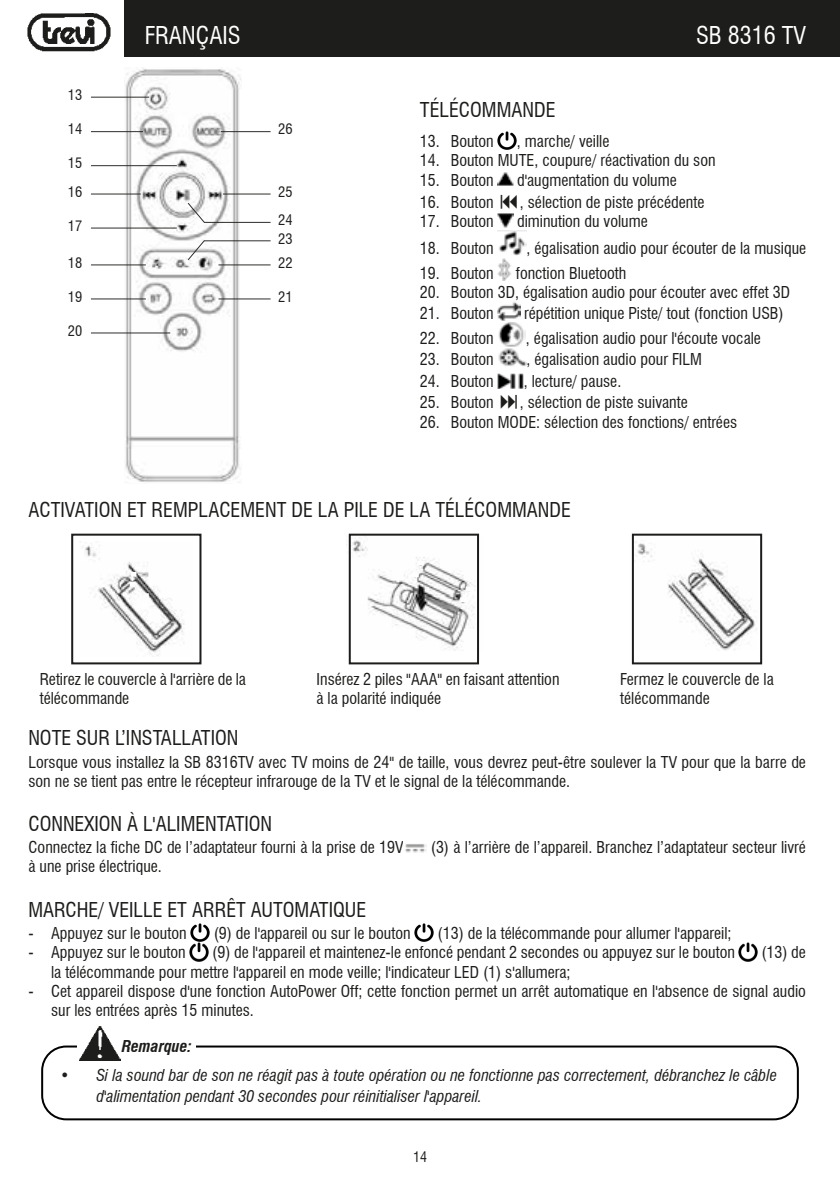
<style>
.page{position:relative;width:840px;height:1191px;background:#fff}
.page>*{position:absolute;margin:0;border:0;box-sizing:border-box;transform-origin:0 0}
.Titolo{font:condensed 24px "Swiss 721 BT";color:#fff}
.Titolo-2{font:condensed 20px "Swiss 721 BT";color:#1d1d1b}
.Testo_rientrato{font:condensed 16px/19.2px "Swiss 721 BT";color:#1d1d1b}
.Corpo_testo{font:condensed 16px/19.2px "Swiss 721 BT";color:#1d1d1b}
.t1{font:italic condensed 16px/21.6px "Swiss 721 BT";color:#1d1d1b}
.Corpo_testo-2{font:italic 700 condensed 16px "Swiss 721 BT";color:#1d1d1b}
.t2{font:condensed 14px "Swiss 721 BT";color:#1d1d1b}
</style>
<div class="page">
<div style="left:125px;top:0;width:714px;height:57px;background:#1d1d1b"></div>
<img style="left:27px;top:13px;width:84px;height:38px">
<img style="left:405px;top:844px;width:21px;height:9px">
<img style="left:189px;top:923px;width:20px;height:38px">
<img style="left:414px;top:923px;width:19px;height:18px">
<img style="left:738px;top:942px;width:19px;height:19px">
<img style="left:497px;top:131px;width:19px;height:19px">
<img style="left:497px;top:172px;width:16px;height:14px">
<img style="left:497px;top:214px;width:16px;height:13px">
<img style="left:497px;top:230px;width:29px;height:26px">
<img style="left:497px;top:258px;width:14px;height:22px">
<img style="left:497px;top:302px;width:23px;height:19px">
<img style="left:498px;top:323px;width:28px;height:43px">
<img style="left:497px;top:373px;width:26px;height:15px">
<img style="left:125px;top:69px;width:117px;height:414px">
<hr style="left:91px;top:131px;width:52px;height:1px;background:#1d1d1b">
<hr style="left:91px;top:165px;width:86px;height:1px;background:#1d1d1b">
<hr style="left:91px;top:193px;width:50px;height:1px;background:#1d1d1b">
<hr style="left:91px;top:227px;width:86px;height:1px;background:#1d1d1b">
<hr style="left:91px;top:264px;width:55px;height:1px;background:#1d1d1b">
<hr style="left:91px;top:298px;width:55px;height:1px;background:#1d1d1b">
<hr style="left:91px;top:332px;width:79px;height:1px;background:#1d1d1b">
<hr style="left:218px;top:298px;width:52px;height:1px;background:#1d1d1b">
<hr style="left:218px;top:264px;width:52px;height:1px;background:#1d1d1b">
<hr style="left:204px;top:240px;width:66px;height:1px;background:#1d1d1b">
<hr style="left:204px;top:222px;width:66px;height:1px;background:#1d1d1b">
<hr style="left:223px;top:193px;width:47px;height:1px;background:#1d1d1b">
<hr style="left:221px;top:131px;width:49px;height:1px;background:#1d1d1b">
<hr style="left:91px;top:97px;width:58px;height:1px;background:#1d1d1b">
<svg style="left:187px;top:202px;width:19px;height:22px"></svg>
<svg style="left:187px;top:239px;width:19px;height:22px"></svg>
<img style="left:346px;top:535px;width:134px;height:115px">
<svg style="left:417px;top:561px;width:7px;height:4px"></svg>
<svg style="left:411px;top:572px;width:7px;height:5px"></svg>
<svg style="left:466px;top:586px;width:6px;height:5px"></svg>
<svg style="left:460px;top:597px;width:6px;height:5px"></svg>
<div style="left:348px;top:533px;width:131px;height:131px;border:2px solid #1d1d1b"></div>
<img style="left:634px;top:541px;width:121px;height:110px">
<div style="left:631px;top:533px;width:130px;height:131px;border:2px solid #1d1d1b"></div>
<img style="left:85px;top:541px;width:99px;height:115px">
<svg style="left:130px;top:572px;width:6px;height:14px"></svg>
<svg style="left:141px;top:593px;width:8px;height:14px"></svg>
<div style="left:71px;top:533px;width:130px;height:131px;border:2px solid #1d1d1b"></div>
<div style="left:41px;top:1045px;width:757px;height:75px;border:2px solid #000;border-radius:24px"></div>
<svg style="left:78px;top:1045px;width:43px;height:16px"></svg>
<img style="left:80px;top:1026px;width:40px;height:34px">
<div style="left:121px;top:1039px;width:75px;height:20px;background:#fff"></div>
<p class="t2" style="left:68px;top:86px;width:16px">13</p>
<p class="t2" style="left:68px;top:121px;width:16px">14</p>
<p class="t2" style="left:68px;top:155px;width:16px">15</p>
<p class="t2" style="left:68px;top:183px;width:16px">16</p>
<p class="t2" style="left:68px;top:217px;width:16px">17</p>
<p class="t2" style="left:68px;top:254px;width:16px">18</p>
<p class="t2" style="left:68px;top:288px;width:16px">19</p>
<p class="t2" style="left:68px;top:322px;width:16px">20</p>
<p class="Titolo" style="left:145px;top:21px;width:97px">FRANÇAIS</p>
<h1 class="Titolo" style="left:695px;top:20px;width:111px">SB 8316 TV</h1>
<p class="t2" style="left:278px;top:121px;width:16px">26</p>
<p class="t2" style="left:278px;top:183px;width:16px">25</p>
<p class="t2" style="left:278px;top:212px;width:16px">24</p>
<p class="t2" style="left:278px;top:230px;width:16px">23</p>
<p class="t2" style="left:278px;top:254px;width:16px">22</p>
<p class="t2" style="left:278px;top:288px;width:16px">21</p>
<p class="Titolo-2" style="left:420px;top:98px;width:137px">TÉLÉCOMMANDE</p>
<p class="Testo_rientrato" style="left:420px;top:132px;width:75px">13. Bouton</p>
<p class="Testo_rientrato" style="left:516px;top:132px;width:94px">, marche/ veille</p>
<p class="Testo_rientrato" style="left:420px;top:151px;width:297px">14. Bouton MUTE, coupure/ réactivation du son</p>
<p class="Testo_rientrato" style="left:420px;top:170px;width:75px">15. Bouton</p>
<p class="Testo_rientrato" style="left:516px;top:170px;width:161px">d'augmentation du volume</p>
<p class="Testo_rientrato" style="left:420px;top:192px;width:75px">16. Bouton</p>
<p class="Testo_rientrato" style="left:519px;top:192px;width:186px">, sélection de piste précédente</p>
<p class="Testo_rientrato" style="left:420px;top:212px;width:75px">17. Bouton</p>
<p class="Testo_rientrato" style="left:516px;top:212px;width:132px">diminution du volume</p>
<p class="Testo_rientrato" style="left:420px;top:239px;width:75px">18. Bouton</p>
<p class="Testo_rientrato" style="left:526px;top:239px;width:281px">, égalisation audio pour écouter de la musique</p>
<p class="Testo_rientrato" style="left:420px;top:263px;width:75px">19. Bouton</p>
<p class="Testo_rientrato" style="left:515px;top:263px;width:112px">fonction Bluetooth</p>
<p class="Testo_rientrato" style="left:420px;top:283px;width:371px">20. Bouton 3D, égalisation audio pour écouter avec effet 3D</p>
<p class="Testo_rientrato" style="left:420px;top:304px;width:75px">21. Bouton</p>
<p class="Testo_rientrato" style="left:524px;top:304px;width:261px">répétition unique Piste/ tout (fonction USB)</p>
<p class="Testo_rientrato" style="left:420px;top:329px;width:75px">22. Bouton</p>
<p class="Testo_rientrato" style="left:525px;top:329px;width:236px">, égalisation audio pour l'écoute vocale</p>
<p class="Testo_rientrato" style="left:420px;top:349px;width:75px">23. Bouton</p>
<p class="Testo_rientrato" style="left:526px;top:349px;width:177px">, égalisation audio pour FILM</p>
<p class="Testo_rientrato" style="left:420px;top:371px;width:75px">24. Bouton</p>
<p class="Testo_rientrato" style="left:523px;top:371px;width:99px">, lecture/ pause.</p>
<p class="Testo_rientrato" style="left:420px;top:393px;width:75px">25. Bouton</p>
<p class="Testo_rientrato" style="left:519px;top:393px;width:169px">, sélection de piste suivante</p>
<p class="Testo_rientrato" style="left:420px;top:412px;width:318px">26. Bouton MODE: sélection des fonctions/ entrées</p>
<p class="Titolo-2" style="left:28px;top:497px;width:544px">ACTIVATION ET REMPLACEMENT DE LA PILE DE LA TÉLÉCOMMANDE</p>
<p class="Corpo_testo" style="left:40px;top:669px;width:207px">Retirez le couvercle à l'arrière de la télécommande</p>
<p class="Corpo_testo" style="left:316px;top:669px;width:244px">Insérez 2 piles "AAA" en faisant attention à la polarité indiquée</p>
<p class="Corpo_testo" style="left:620px;top:669px;width:155px">Fermez le couvercle de la</p>
<p class="Corpo_testo" style="left:620px;top:688px;width:91px">télécommande</p>
<p class="Titolo-2" style="left:28px;top:726px;width:211px">NOTE SUR L’INSTALLATION</p>
<p class="Corpo_testo" style="left:28px;top:752px;width:778px">Lorsque vous installez la SB 8316TV avec TV moins de 24" de taille, vous devrez peut-être soulever la TV pour que la barre de son ne se tient pas entre le récepteur infrarouge de la TV et le signal de la télécommande.</p>
<p class="Titolo-2" style="left:28px;top:812px;width:245px">CONNEXION À L'ALIMENTATION</p>
<p class="Corpo_testo" style="left:29px;top:838px;width:376px">Connectez la fiche DC de l’adaptateur fourni à la prise de 19V</p>
<p class="Corpo_testo" style="left:430px;top:838px;width:376px">(3) à l’arrière de l’appareil. Branchez l’adaptateur secteur livré</p>
<p class="Corpo_testo" style="left:28px;top:857px;width:135px">à une prise électrique.</p>
<p class="Titolo-2" style="left:28px;top:897px;width:339px">MARCHE/ VEILLE ET ARRÊT AUTOMATIQUE</p>
<p class="Testo_rientrato" style="left:28px;top:923px;width:160px">- Appuyez sur le bouton</p>
<p class="Testo_rientrato" style="left:213px;top:923px;width:198px">(9) de l'appareil ou sur le bouton</p>
<p class="Testo_rientrato" style="left:437px;top:923px;width:295px">(13) de la télécommande pour allumer l'appareil;</p>
<p class="Testo_rientrato" style="left:28px;top:943px;width:159px">- Appuyez sur le bouton</p>
<p class="Testo_rientrato" style="left:212px;top:943px;width:524px">(9) de l'appareil et maintenez-le enfoncé pendant 2 secondes ou appuyez sur le bouton</p>
<p class="Testo_rientrato" style="left:761px;top:943px;width:46px">(13) de</p>
<p class="Testo_rientrato" style="left:51px;top:962px;width:520px">la télécommande pour mettre l'appareil en mode veille; l'indicateur LED (1) s'allumera;</p>
<p class="Testo_rientrato" style="left:51px;top:981px;width:756px;text-indent:-23px">- Cet appareil dispose d'une fonction AutoPower Off; cette fonction permet un arrêt automatique en l'absence de signal audio sur les entrées après 15 minutes.</p>
<p class="Corpo_testo-2" style="left:122px;top:1036px;width:72px">Remarque:</p>
<p class="t1" style="left:96px;top:1064px;width:681px;text-indent:-36px">• Si la sound bar de son ne réagit pas à toute opération ou ne fonctionne pas correctement, débranchez le câble d'alimentation pendant 30 secondes pour réinitialiser l'appareil.</p>
<p class="t2" style="left:413px;top:1148px;width:15px">14</p>
</div>
